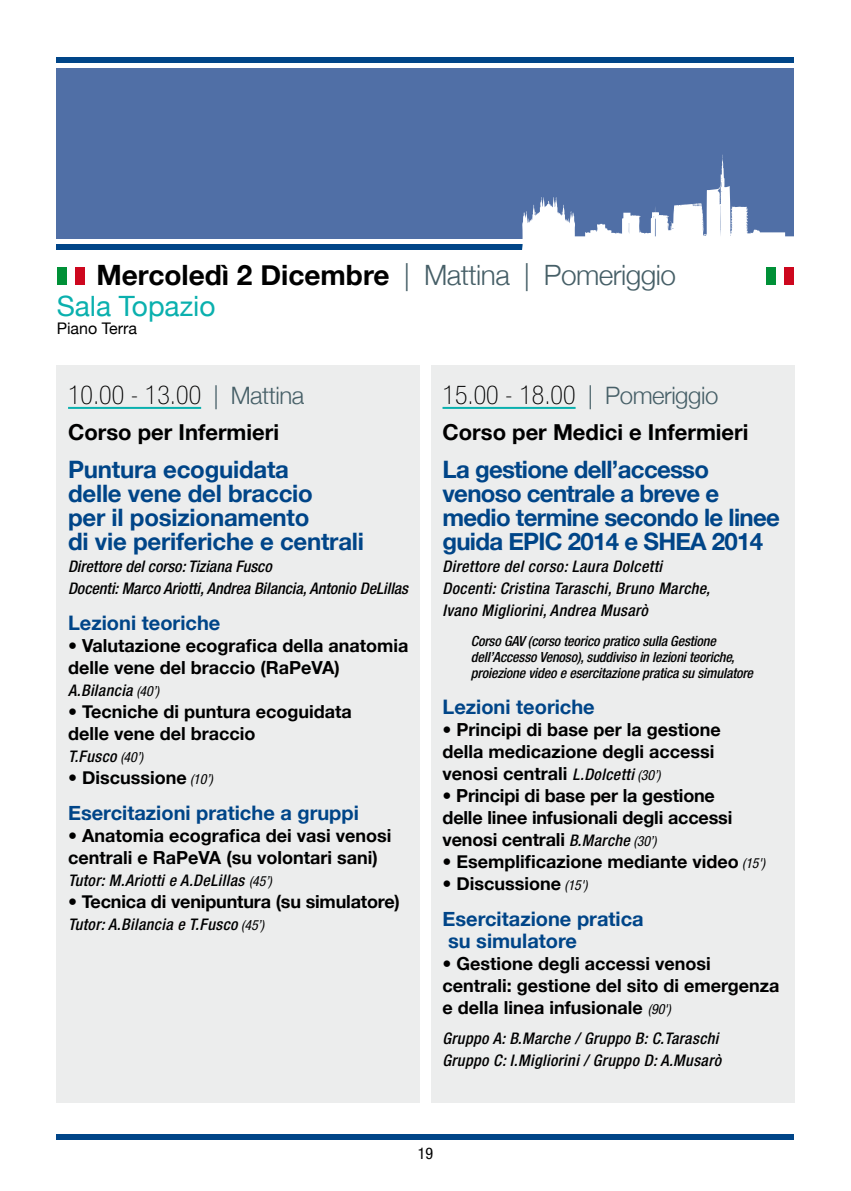
<style>
.page{position:relative;width:851px;height:1191px;background:#fff}
.page>*{position:absolute;margin:0;border:0;box-sizing:border-box;transform-origin:0 0}
.t1{font:300 28px "Helvetica Neue";letter-spacing:-.02em;color:#465f67}
.t2{font:28px "Helvetica Neue";color:#0ab0ae}
.t3{font:100 condensed 26px "Helvetica Neue";color:#000}
.t4{font:700 24px/24px "Helvetica Neue";letter-spacing:-.03em;color:#004588}
.t5{font:700 24px/24px "Helvetica Neue";letter-spacing:-.01em;color:#004588}
.t6{font:700 22px "Helvetica Neue";color:#000}
.t7{font:700 20px/22px "Helvetica Neue";color:#004588}
.t8{font:700 18px/22px "Helvetica Neue";color:#000}
.t9{font:italic 500 condensed 16px/22px "Helvetica Neue";letter-spacing:.025em;color:#000}
.t10{font:italic 500 condensed 16px/22px "Helvetica Neue";color:#000}
.t11{font:16px "Helvetica Neue";color:#000}
.t12{font:condensed 16px "Helvetica Neue";color:#000}
.t13{font:italic 500 condensed 14px/16px "Helvetica Neue";letter-spacing:-.01em;color:#000}
.s1{font-weight:700;color:#000}
.s2{font-weight:300;font-stretch:normal;font-size:24px;color:#465f67}
.s3{font-weight:400}
.s4{font-weight:400;font-size:14px}
.s5{font-weight:400;font-style:italic;font-stretch:condensed;font-size:14px}
.s6{font-weight:500;font-style:italic;font-stretch:condensed;font-size:16px}
</style>
<div class="page">
<div style="left:57px;top:366px;width:363px;height:737px;background:#eceded"></div>
<div style="left:431px;top:366px;width:363px;height:737px;background:#eceded"></div>
<div style="left:57px;top:68px;width:737px;height:170px;background:#506fa6"></div>
<div style="left:57px;top:244px;width:737px;height:5px;background:#004588"></div>
<div style="left:57px;top:57px;width:737px;height:5px;background:#004588"></div>
<hr style="left:68px;top:407px;width:133px;height:2px;background:#0ab0ae">
<hr style="left:442px;top:407px;width:133px;height:2px;background:#0ab0ae">
<div style="left:57px;top:1134px;width:737px;height:6px;background:#004588"></div>
<div style="left:57px;top:268px;width:9px;height:17px;background:#009037"></div>
<div style="left:75px;top:268px;width:10px;height:17px;background:#cd071e"></div>
<div style="left:765px;top:268px;width:10px;height:17px;background:#009037"></div>
<div style="left:784px;top:268px;width:10px;height:17px;background:#cd071e"></div>
<svg style="left:521px;top:154px;width:273px;height:96px"></svg>
<h1 class="t1" style="left:96px;top:258px;width:581px"><span class="s1">Mercoledì 2 Dicembre</span> | Mattina | Pomeriggio</h1>
<h1 class="t2" style="left:57px;top:290px;width:160px">Sala Topazio</h1>
<p class="t11" style="left:57px;top:319px;width:82px">Piano Terra</p>
<h2 class="t3" style="left:68px;top:380px;width:238px">10.00 - 13.00 <span class="s2">| Mattina</span></h2>
<p class="t6" style="left:68px;top:418px;width:212px">Corso per Infermieri</p>
<h3 class="t5" style="left:68px;top:457px;width:297px">Puntura ecoguidata<br>delle vene del braccio<br>per il posizionamento<br>di vie periferiche e centrali</h3>
<p class="t10" style="left:68px;top:555px;width:341px">Direttore del corso: Tiziana Fusco<br>Docenti: Marco Ariotti, Andrea Bilancia, Antonio DeLillas</p>
<p class="t7" style="left:68px;top:611px;width:154px">Lezioni teoriche</p>
<p class="t8" style="left:68px;top:634px;width:342px"><span class="s3">•</span> Valutazione ecografica della anatomia delle vene del braccio (RaPeVA)</p>
<p class="t9" style="left:68px;top:679px;width:93px">A.Bilancia <span class="s4">(40’)</span></p>
<p class="t8" style="left:68px;top:700px;width:285px"><span class="s3">•</span> Tecniche di puntura ecoguidata delle vene del braccio</p>
<p class="t9" style="left:68px;top:745px;width:77px">T.Fusco <span class="s4">(40’)</span></p>
<p class="t8" style="left:68px;top:766px;width:146px"><span class="s3">•</span> Discussione <span class="s5">(10’)</span></p>
<p class="t7" style="left:68px;top:801px;width:292px">Esercitazioni pratiche a gruppi</p>
<p class="t8" style="left:68px;top:824px;width:325px"><span class="s3">•</span> Anatomia ecografica dei vasi venosi centrali e RaPeVA (su volontari sani)</p>
<p class="t9" style="left:68px;top:869px;width:205px">Tutor: M.Ariotti e A.DeLillas <span class="s4">(45’)</span></p>
<p class="t8" style="left:68px;top:890px;width:333px"><span class="s3">•</span> Tecnica di venipuntura (su simulatore)</p>
<p class="t9" style="left:68px;top:913px;width:198px">Tutor: A.Bilancia e T.Fusco <span class="s4">(45’)</span></p>
<h2 class="t3" style="left:442px;top:380px;width:277px">15.00 - 18.00 <span class="s2">| Pomeriggio</span></h2>
<p class="t6" style="left:442px;top:418px;width:307px">Corso per Medici e Infermieri</p>
<h3 class="t4" style="left:442px;top:457px;width:339px">La gestione dell’accesso venoso centrale a breve e medio termine secondo le linee guida EPIC 2014 e SHEA 2014</h3>
<p class="t9" style="left:442px;top:555px;width:269px">Direttore del corso: Laura Dolcetti<br>Docenti: Cristina Taraschi, Bruno Marche,<br>Ivano Migliorini, Andrea Musarò</p>
<p class="t13" style="left:471px;top:633px;width:284px">Corso GAV (corso teorico pratico sulla Gestione dell’Accesso Venoso), suddiviso in lezioni teoriche, proiezione video e esercitazione pratica su simulatore</p>
<p class="t7" style="left:442px;top:695px;width:154px">Lezioni teoriche</p>
<p class="t8" style="left:442px;top:718px;width:280px"><span class="s3">•</span> Principi di base per la gestione della medicazione degli accessi venosi centrali <span class="s6">L.Dolcetti</span> <span class="s5">(30’)</span></p>
<p class="t8" style="left:442px;top:784px;width:291px"><span class="s3">•</span> Principi di base per la gestione delle linee infusionali degli accessi venosi centrali <span class="s6">B.Marche</span> <span class="s5">(30’)</span></p>
<p class="t8" style="left:442px;top:850px;width:324px"><span class="s3">•</span> Esemplificazione mediante video <span class="s5">(15')</span></p>
<p class="t8" style="left:442px;top:872px;width:146px"><span class="s3">•</span> Discussione <span class="s5">(15')</span></p>
<p class="t7" style="left:442px;top:907px;width:203px">Esercitazione pratica su simulatore</p>
<p class="t8" style="left:442px;top:952px;width:338px"><span class="s3">•</span> Gestione degli accessi venosi centrali: gestione del sito di emergenza e della linea infusionale <span class="s5">(90')</span></p>
<p class="t9" style="left:442px;top:1027px;width:280px">Gruppo A: B.Marche / Gruppo B: C.Taraschi<br>Gruppo C: I.Migliorini / Gruppo D: A.Musarò</p>
<p class="t12" style="left:418px;top:1144px;width:17px">19</p>
</div>
